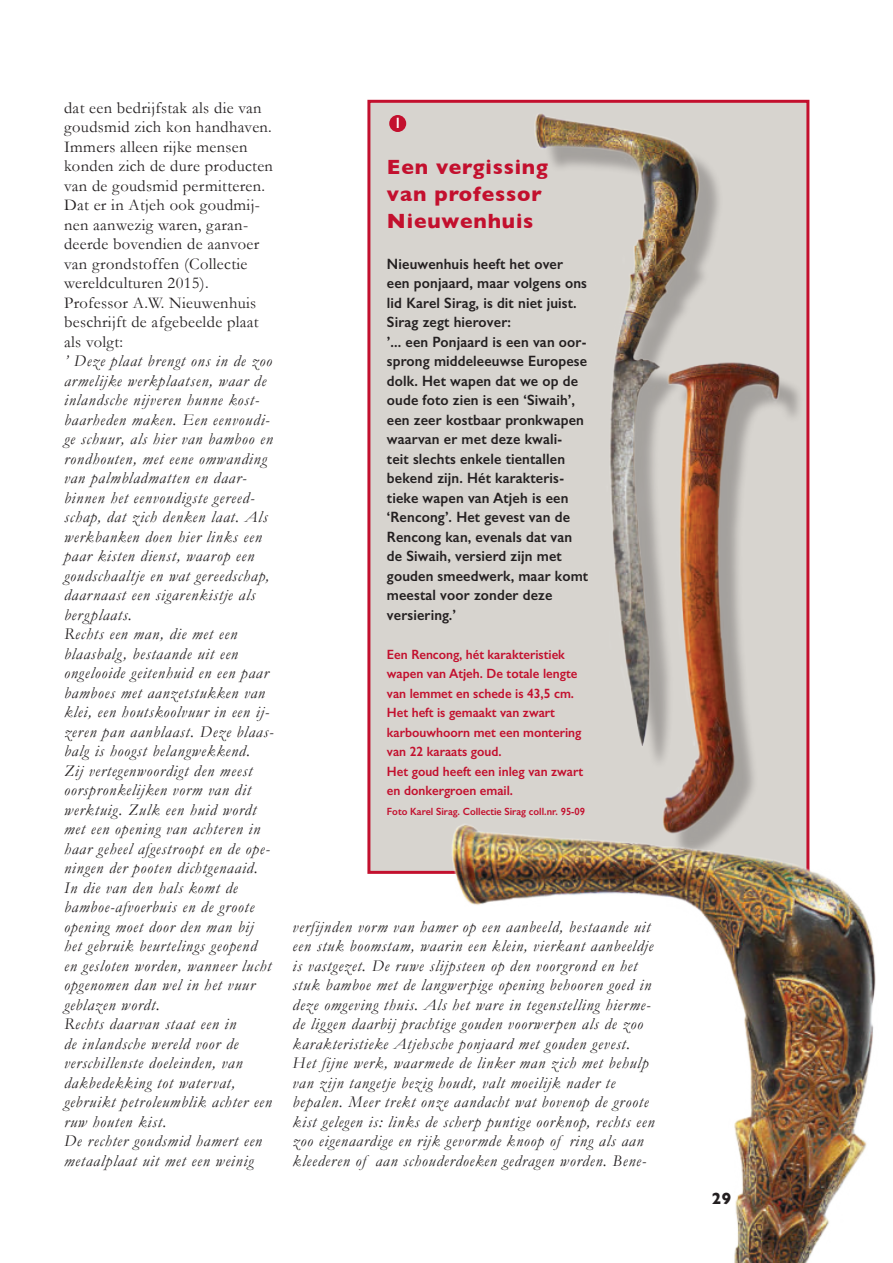
<style>
.page{position:relative;width:893px;height:1263px;background:#fff}
.page>*{position:absolute;margin:0;border:0;box-sizing:border-box;transform-origin:0 0}
.t1{font:700 21px/27px "Gill Sans";letter-spacing:.04em;color:#c3102e}
.t2{font:italic 16.5px/19.5px "Garamond";letter-spacing:.05em;color:#231f20}
.t3{font:16.5px/19.5px "Garamond";letter-spacing:.02em;color:#231f20}
.t4{font:700 16.5px "Gill Sans";color:#231f20;scale:.95 1}
.t5{font:600 15px/19.5px "Gill Sans";letter-spacing:.01em;color:#231f20;scale:.95 1}
.t6{font:600 15px "Gill Sans";color:#fff;scale:.95 1}
.t7{font:600 13.5px/19.5px "Gill Sans";color:#c3102e;scale:.95 1}
.t8{font:600 10.5px "Gill Sans";color:#c3102e;scale:.95 1}
</style>
<div class="page">
<div style="left:367px;top:100px;width:442px;height:774px;background:#d7d4cf;border:3px solid #c3102e"></div>
<div style="left:541px;top:122px;width:265px;height:742px;background:#d7d4cf"></div>
<img style="left:534px;top:113px;width:265px;height:709px">
<img style="left:446px;top:822px;width:430px;height:441px">
<div style="left:389px;top:115px;width:17px;height:17px;background:#c3102e;border-radius:50%"></div>
<p class="t3" style="left:64px;top:99px;width:210px">dat een bedrijfstak als die van goudsmid zich kon handhaven.<br>Immers alleen rijke mensen konden zich de dure producten van de goudsmid permitteren.<br>Dat er in Atjeh ook goudmij&shy;nen aanwezig waren, garan&shy;deerde bovendien de aanvoer van grondstoffen (Collectie wereldculturen 2015).<br>Professor A.W. Nieuwenhuis beschrijft de afgebeelde plaat als volgt:</p>
<p class="t2" style="left:64px;top:353px;width:211px">’ Deze plaat brengt ons in de zoo armelijke werkplaatsen, waar de inlandsche nijveren hunne kost&shy;baarheden maken. Een eenvoudi&shy;ge schuur, als hier van bamboo en rondhouten, met eene omwanding van palmbladmatten en daar&shy;binnen het eenvoudigste gereed&shy;schap, dat zich denken laat. Als werkbanken doen hier links een paar kisten dienst, waarop een goudschaaltje en wat gereedschap, daarnaast een sigarenkistje als bergplaats.<br>Rechts een man, die met een blaasbalg, bestaande uit een ongelooide geitenhuid en een paar bamboes met aanzetstukken van klei, een houtskoolvuur in een ij&shy;zeren pan aanblaast. Deze blaas&shy;balg is hoogst belangwekkend.<br>Zij vertegenwoordigt den meest oorspronkelijken vorm van dit werktuig. Zulk een huid wordt met een opening van achteren in haar geheel afgestroopt en de ope&shy;ningen der pooten dichtgenaaid.<br>In die van den hals komt de bamboe-afvoerbuis en de groote opening moet door den man bij het gebruik beurtelings geopend en gesloten worden, wanneer lucht opgenomen dan wel in het vuur geblazen wordt.<br>Rechts daarvan staat een in<br>de inlandsche wereld voor de verschillenste doeleinden, van dakbedekking tot watervat, gebruikt petroleumblik achter een ruw houten kist.<br>De rechter goudsmid hamert een metaalplaat uit met een weinig</p>
<p class="t6" style="left:394px;top:118px;width:9px">1</p>
<p class="t1" style="left:387px;top:155px;width:163px">Een vergissing van professor<br>Nieuwenhuis</p>
<p class="t5" style="left:387px;top:255px;width:213px">Nieuwenhuis heeft het over een ponjaard, maar volgens ons lid Karel Sirag, is dit niet juist.<br>Sirag zegt hierover:<br>’... een Ponjaard is een van oor&shy;sprong middeleeuwse Europese dolk. Het wapen dat we op de oude foto zien is een ‘Siwaih’, een zeer kostbaar pronkwapen waarvan er met deze kwali-<br>teit slechts enkele tientallen bekend zijn. Hét karakteris&shy;tieke wapen van Atjeh is een ‘Rencong’. Het gevest van de<br>Rencong kan, evenals dat van de Siwaih, versierd zijn met gouden smeedwerk, maar komt meestal voor zonder deze versiering.’</p>
<p class="t7" style="left:387px;top:646px;width:208px">Een Rencong, hét karakteristiek wapen van Atjeh. De totale lengte van lemmet en schede is 43,5 cm.<br>Het heft is gemaakt van zwart karbouwhoorn met een montering van 22 karaats goud.<br>Het goud heeft een inleg van zwart en donkergroen email.</p>
<p class="t8" style="left:387px;top:807px;width:210px">Foto Karel Sirag. Collectie Sirag coll.nr. 95-09</p>
<p class="t2" style="left:293px;top:918px;width:363px">verfijnden vorm van hamer op een aanbeeld, bestaande uit een stuk boomstam, waarin een klein, vierkant aanbeeldje is vastgezet. De ruwe slijpsteen op den voorgrond en het stuk bamboe met de langwerpige opening behooren goed in deze omgeving thuis. Als het ware in tegenstelling hierme&shy;de liggen daarbij prachtige gouden voorwerpen als de zoo karakteristieke Atjehsche ponjaard met gouden gevest.<br>Het fijne werk, waarmede de linker man zich met behulp van zijn tangetje bezig houdt, valt moeilijk nader te bepalen. Meer trekt onze aandacht wat bovenop de groote kist gelegen is: links de scherp puntige oorknop, rechts een zoo eigenaardige en rijk gevormde knoop of ring als aan kleederen of aan schouderdoeken gedragen worden. Bene-</p>
<p class="t4" style="left:712px;top:1191px;width:22px">29</p>
</div>
